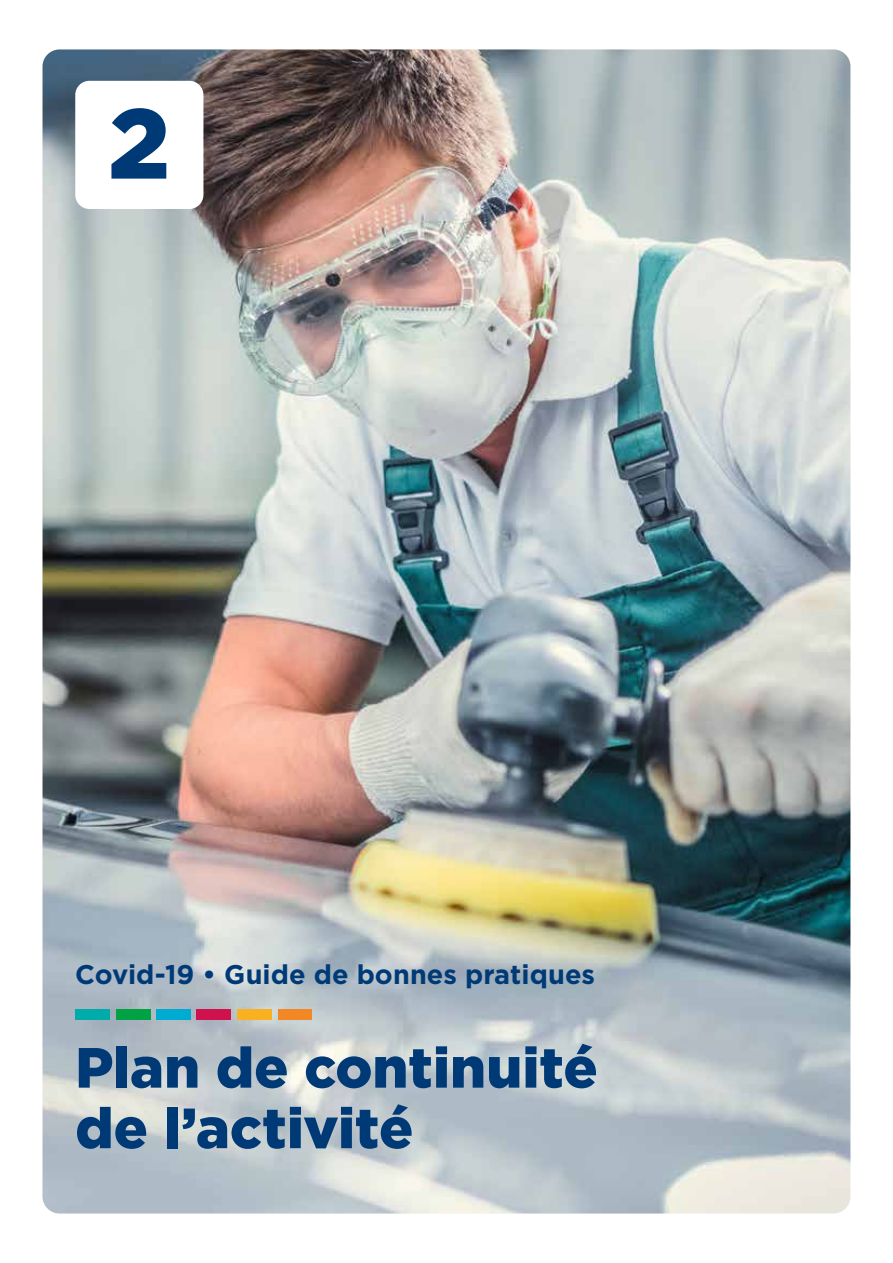
<style>
.page{position:relative;width:893px;height:1263px;background:#fff}
.page>*{position:absolute;margin:0;border:0;box-sizing:border-box;transform-origin:0 0}
.t1{font:900 99px "Gotham";color:#003a76}
.t2{font:900 56.55px/60.4px "Gotham";color:#003a76}
.t3{font:700 27px "Gotham";color:#003a76}
</style>
<div class="page">
<img style="left:43px;top:49px;width:807px;height:1164px">
<div style="left:278px;top:1009px;width:34px;height:11px;background:#f18825"></div>
<div style="left:116px;top:1009px;width:34px;height:11px;background:#00a244"></div>
<div style="left:237px;top:1009px;width:35px;height:11px;background:#f9b122"></div>
<div style="left:75px;top:1009px;width:35px;height:11px;background:#00aca9"></div>
<div style="left:156px;top:1009px;width:35px;height:11px;background:#00abd2"></div>
<div style="left:197px;top:1009px;width:34px;height:11px;background:#cf124d"></div>
<div style="left:75px;top:81px;width:128px;height:128px;background:#fff;border-radius:14px"></div>
<h1 class="t1" style="left:108px;top:75px;width:63px">2</h1>
<p class="t3" style="left:75px;top:957px;width:521px">Covid-19 • Guide de bonnes pratiques</p>
<h2 class="t2" style="left:75px;top:1037px;width:524px">Plan de continuité de l’activité</h2>
</div>
